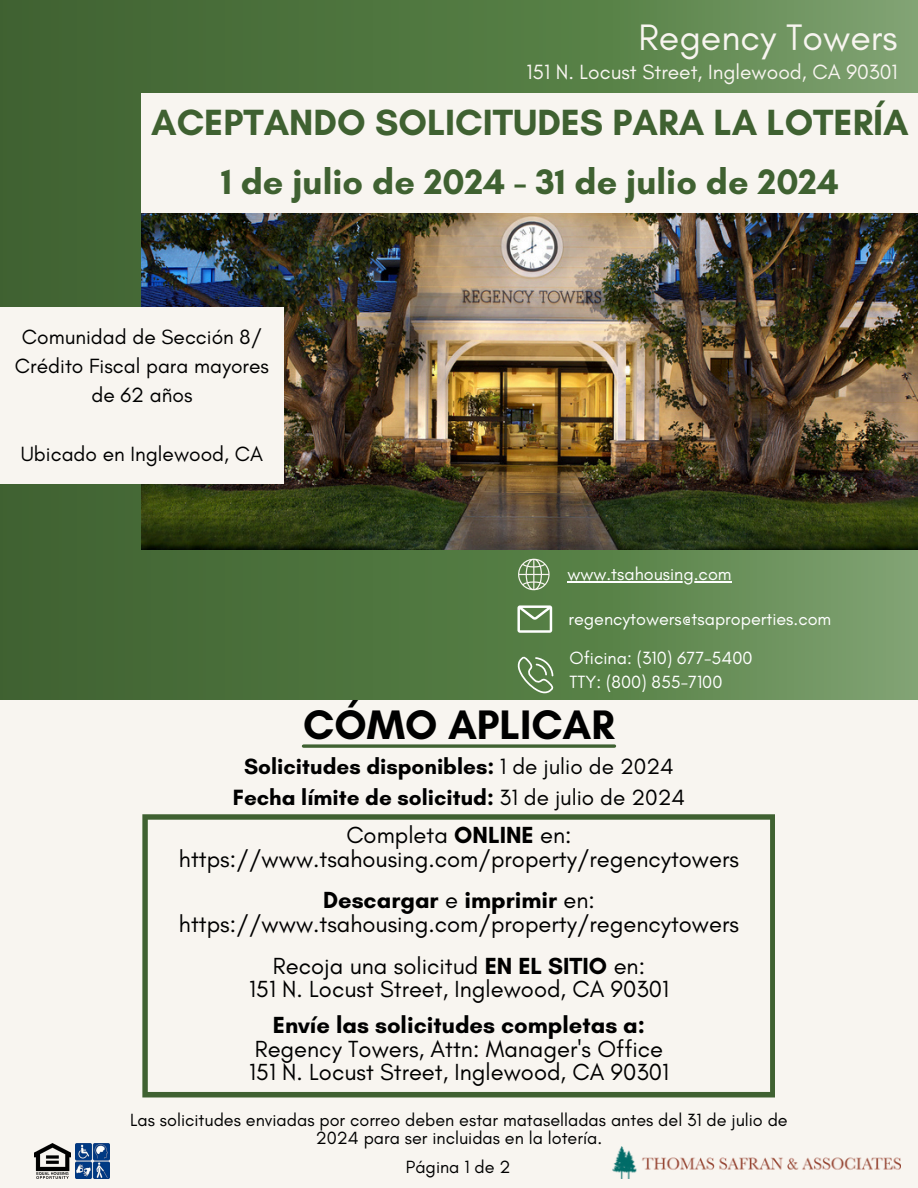
<style>
.page{position:relative;width:918px;height:1188px;background:#f8f5f0}
.page>*{position:absolute;margin:0;border:0;box-sizing:border-box;transform-origin:0 0}
.t1{font:700 42px "Glacial Indifference";color:#000}
.t2{font:37.5px "Glacial Indifference";color:#f8f5f0}
.t3{font:700 37.2px "Glacial Indifference";color:#3f6131}
.t4{font:700 36px "Glacial Indifference";color:#3f6131}
.t5{font:23.7px/23.7px "Glacial Indifference";color:#000;text-align:center}
.t6{font:700 22.5px/30.3px "Glacial Indifference";color:#000;text-align:center}
.t7{font:21px/29.2px "Glacial Indifference";color:#000;text-align:center}
.t8{font:21px "Glacial Indifference";color:#f8f5f0}
.t9{font:18px/18px "Glacial Indifference";color:#000;text-align:center}
.t10{font:18px "Glacial Indifference";color:#fff}
.s1{font-weight:400}
.s2{font-weight:700}
</style>
<div class="page">
<div style="left:0;top:0;width:918px;height:700px;background:linear-gradient(to right,#395e29,#769d66)"></div>
<img style="left:142px;top:213px;width:776px;height:337px">
<div style="left:0;top:307px;width:284px;height:177px;background:#f8f5f0"></div>
<svg style="left:517px;top:655px;width:38px;height:38px"></svg>
<svg style="left:517px;top:558px;width:33px;height:33px"></svg>
<hr style="left:567px;top:581px;width:165px;height:1px;background:#fff">
<svg style="left:517px;top:605px;width:35px;height:27px"></svg>
<img style="left:613px;top:1146px;width:288px;height:33px">
<img style="left:75px;top:1144px;width:35px;height:35px">
<img style="left:35px;top:1144px;width:36px;height:35px">
<div style="left:142px;top:93px;width:776px;height:62px;background:#f8f5f0"></div>
<svg style="left:303px;top:744px;width:312px;height:4px"></svg>
<svg style="left:142px;top:814px;width:633px;height:283px"></svg>
<div style="left:142px;top:151px;width:776px;height:62px;background:#f8f5f0"></div>
<h5 class="t2" style="left:639px;top:14px;width:260px">Regency Towers</h5>
<p class="t8" style="left:527px;top:59px;width:373px">151 N. Locust Street, Inglewood, CA 90301</p>
<p class="t3" style="left:151px;top:100px;width:759px">ACEPTANDO SOLICITUDES PARA LA LOTERÍA</p>
<h5 class="t4" style="left:221px;top:160px;width:619px">1 de julio de 2024 - 31 de julio de 2024</h5>
<h4 class="t7" style="left:15px;top:322px;width:256px">Comunidad de Sección 8/<br>Crédito Fiscal para mayores de 62 años</h4>
<h6 class="t7" style="left:21px;top:439px;width:244px">Ubicado en Inglewood, CA</h6>
<h3 class="t10" style="left:567px;top:563px;width:166px">www.tsahousing.com</h3>
<h6 class="t10" style="left:568px;top:608px;width:264px">regencytowers@tsaproperties.com</h6>
<p class="t10" style="left:570px;top:646px;width:184px">Oficina: (310) 677-5400</p>
<h2 class="t10" style="left:570px;top:671px;width:154px">TTY: (800) 855-7100</h2>
<h1 class="t1" style="left:303px;top:699px;width:313px">CÓMO APLICAR</h1>
<h5 class="t6" style="left:233px;top:751px;width:454px">Solicitudes disponibles: <span class="s1">1 de julio de 2024<br></span>Fecha límite de solicitud: <span class="s1">31 de julio de 2024</span></h5>
<p class="t5" style="left:179px;top:823px;width:561px">Completa <span class="s2">ONLINE</span> en: https://www.tsahousing.com/property/regencytowers</p>
<p class="t5" style="left:179px;top:888px;width:561px"><span class="s2">Descargar</span> e <span class="s2">imprimir</span> en: https://www.tsahousing.com/property/regencytowers</p>
<h1 class="t5" style="left:249px;top:953px;width:421px">Recoja una solicitud <span class="s2">EN EL SITIO</span> en:<br>151 N. Locust Street, Inglewood, CA 90301</h1>
<h5 class="t5" style="left:249px;top:1013px;width:421px"><span class="s2">Envíe las solicitudes completas a:<br></span>Regency Towers, Attn: Manager's Office<br>151 N. Locust Street, Inglewood, CA 90301</h5>
<h5 class="t9" style="left:130px;top:1110px;width:659px">Las solicitudes enviadas por correo deben estar mataselladas antes del 31 de julio de<br>2024 para ser incluidas en la lotería.</h5>
<p class="t9" style="left:406px;top:1158px;width:106px">Página 1 de 2</p>
</div>
